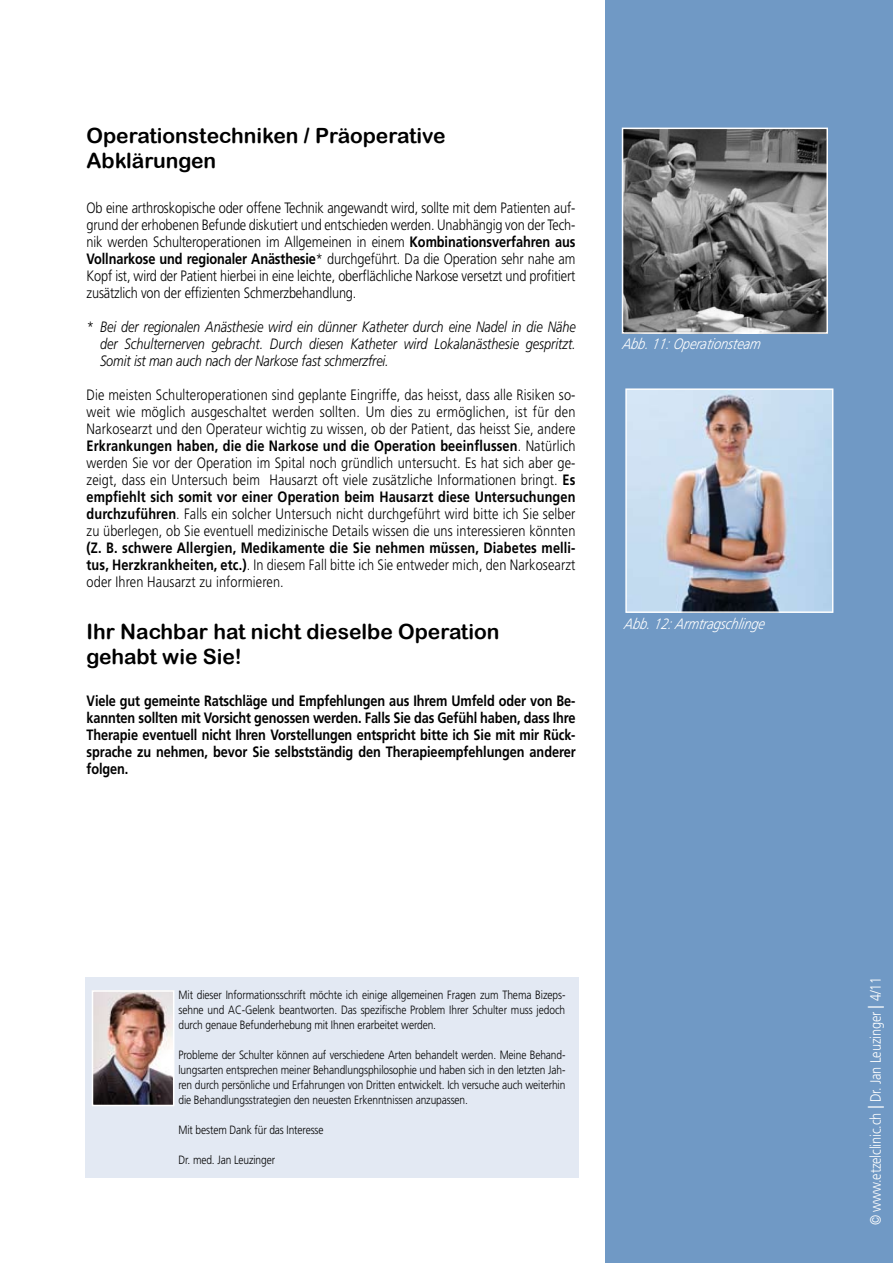
<style>
.page{position:relative;width:893px;height:1263px;background:#fff}
.page>*{position:absolute;margin:0;border:0;box-sizing:border-box;transform-origin:0 0}
.t1{font:21px/25.2px "Arial Rounded MT Bold";color:#000}
.t2{font:300 15px/17px "Frutiger";letter-spacing:-.01em;color:#000;text-align:justify;scale:.85 1}
.t3{font:700 15px/17px "Frutiger";color:#000;text-align:justify;scale:.85 1}
.t4{font:italic 300 15px/17px "Frutiger";letter-spacing:-.01em;color:#000;text-align:justify;scale:.85 1}
.t5{font:italic 300 15px "Frutiger";color:#fff;scale:.85 1}
.t6{font:300 15px "Frutiger";letter-spacing:-.01em;color:#fff;scale:.85 1}
.t7{font:300 12px/15px "Frutiger";letter-spacing:-.01em;color:#000;text-align:justify;scale:.85 1}
.s1{font-weight:700}
.s2{font-weight:300}
.s3{font-size:21px}
</style>
<div class="page">
<div style="left:605px;top:0;width:288px;height:1263px;background:#7099c5"></div>
<img style="left:625px;top:131px;width:200px;height:200px">
<div style="left:622px;top:128px;width:206px;height:206px;border:2px solid #fff"></div>
<img style="left:627px;top:390px;width:204px;height:221px">
<div style="left:625px;top:388px;width:208px;height:225px;border:1px solid #fff"></div>
<div style="left:85px;top:977px;width:493px;height:200px;background:#e3e9f3"></div>
<img style="left:95px;top:993px;width:76px;height:110px">
<div style="left:92px;top:990px;width:82px;height:116px;border:2px solid #fff"></div>
<h1 class="t1" style="left:87px;top:123px;width:361px">Operationstechniken / Präoperative<br>Abklärungen</h1>
<p class="t2" style="left:87px;top:199px;width:577px">Ob eine arthroskopische oder offene Technik angewandt wird, sollte mit dem Patienten auf&shy;grund der erhobenen Befunde diskutiert und entschieden werden. Unabhängig von der Tech&shy;nik werden Schulteroperationen im Allgemeinen in einem <span class="s1">Kombinationsverfahren aus Vollnarkose und regionaler Anästhesie</span>* durchgeführt. Da die Operation sehr nahe am Kopf ist, wird der Patient hierbei in eine leichte, oberflächliche Narkose versetzt und profitiert zusätzlich von der effizienten Schmerzbehandlung.</p>
<p class="t4" style="left:100px;top:318px;width:561px;text-indent:-14px">* Bei der regionalen Anästhesie wird ein dünner Katheter durch eine Nadel in die Nähe der Schulternerven gebracht. Durch diesen Katheter wird Lokalanästhesie gespritzt.<br>Somit ist man auch nach der Narkose fast schmerzfrei.</p>
<p class="t2" style="left:87px;top:386px;width:577px">Die meisten Schulteroperationen sind geplante Eingriffe, das heisst, dass alle Risiken so&shy;weit wie möglich ausgeschaltet werden sollten. Um dies zu ermöglichen, ist für den Narkosearzt und den Operateur wichtig zu wissen, ob der Patient, das heisst Sie, andere <span class="s1">Erkrankungen haben, die die Narkose und die Operation beeinflussen</span>. Natürlich werden Sie vor der Operation im Spital noch gründlich untersucht. Es hat sich aber ge&shy;zeigt, dass ein Untersuch beim Hausarzt oft viele zusätzliche Informationen bringt. <span class="s1">Es empfiehlt sich somit vor einer Operation beim Hausarzt diese Untersuchungen durchzuführen</span>. Falls ein solcher Untersuch nicht durchgeführt wird bitte ich Sie selber zu überlegen, ob Sie eventuell medizinische Details wissen die uns interessieren könnten</p>
<p class="t3" style="left:87px;top:539px;width:577px">(Z. B. schwere Allergien, Medikamente die Sie nehmen müssen, Diabetes melli&shy;tus, Herzkrankheiten, etc.)<span class="s2">. In diesem Fall bitte ich Sie entweder mich, den Narkosearzt oder Ihren Hausarzt zu informieren.</span></p>
<h1 class="t1" style="left:87px;top:619px;width:414px">Ihr Nachbar hat nicht dieselbe Operation gehabt wie Sie!</h1>
<p class="t3" style="left:87px;top:692px;width:577px">Viele gut gemeinte Ratschläge und Empfehlungen aus Ihrem Umfeld oder von Be&shy;kannten sollten mit Vorsicht genossen werden. Falls Sie das Gefühl haben, dass Ihre Therapie eventuell nicht Ihren Vorstellungen entspricht bitte ich Sie mit mir Rück&shy;sprache zu nehmen, bevor Sie selbstständig den Therapieempfehlungen anderer folgen.</p>
<p class="t5" style="left:622px;top:335px;width:168px">Abb.11:Op erationsteam</p>
<p class="t5" style="left:624px;top:615px;width:170px">A bb.12:A rmtragschling e</p>
<p class="t7" style="left:178px;top:987px;width:457px">Mit dieser Informationsschrift möchte ich einige allgemeinen Fragen zum Thema Bizeps&shy;sehne und AC-Gelenk beantworten. Das spezifische Problem Ihrer Schulter muss jedoch durch genaue Befunderhebung mit Ihnen erarbeitet werden.</p>
<p class="t7" style="left:178px;top:1047px;width:457px">Probleme der Schulter können auf verschiedene Arten behandelt werden. Meine Behand&shy;lungsarten entsprechen meiner Behandlungsphilosophie und haben sich in den letzten Jah&shy;ren durch persönliche und Erfahrungen von Dritten entwickelt. Ich versuche auch weiterhin die Behandlungsstrategien den neuesten Erkenntnissen anzupassen.</p>
<p class="t7" style="left:178px;top:1122px;width:172px">Mit bestem Dank für das Interesse</p>
<p class="t7" style="left:178px;top:1152px;width:115px">Dr. med. Jan Leuzinger</p>
<p class="t6" style="left:867px;top:1225px;width:294px;rotate:-90deg">© www.etzelclinic.ch <span class="s3">|</span> Dr. Jan Leuzinger <span class="s3">|</span> 4/11</p>
</div>
